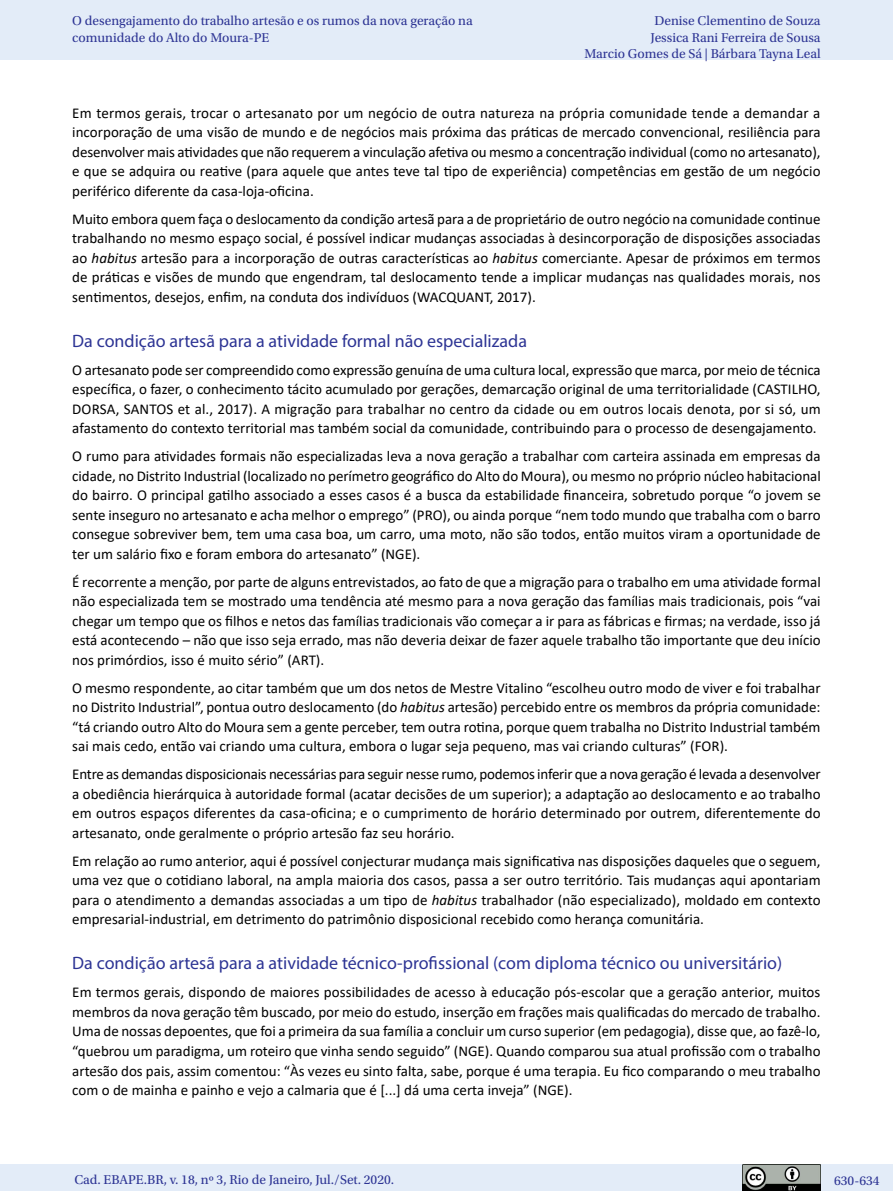
<style>
.page{position:relative;width:893px;height:1191px;background:#fff}
.page>*{position:absolute;margin:0;border:0;box-sizing:border-box;transform-origin:0 0}
.t1{font:18px "Myriad Pro";color:#2d3494}
.t2{font:15px/19.5px "Calibri";color:#000;text-align:justify}
.t3{font:13.5px/16.5px "Utopia Std";color:#2d3494}
.s1{font-style:italic}
</style>
<div class="page">
<div style="left:0;top:0;width:893px;height:60px;background:#e3ecf8"></div>
<div style="left:0;top:1164px;width:893px;height:27px;background:#e3ecf8"></div>
<img style="left:743px;top:1164px;width:78px;height:27px">
<p class="t3" style="left:72px;top:13px;width:402px">O desengajamento do trabalho artesão e os rumos da nova geração na comunidade do Alto do Moura-PE</p>
<p class="t3" style="left:584px;top:13px;width:238px;text-align:right">Denise Clementino de Souza<br>Jessica Rani Ferreira de Sousa<br>Marcio Gomes de Sá | Bárbara Tayna Leal</p>
<p class="t2" style="left:72px;top:102px;width:750px">Em termos gerais, trocar o artesanato por um negócio de outra natureza na própria comunidade tende a demandar a incorporação de uma visão de mundo e de negócios mais próxima das práticas de mercado convencional, resiliência para desenvolver mais atividades que não requerem a vinculação afetiva ou mesmo a concentração individual (como no artesanato), e que se adquira ou reative (para aquele que antes teve tal tipo de experiência) competências em gestão de um negócio periférico diferente da casa-loja-oficina.</p>
<p class="t2" style="left:72px;top:208px;width:750px">Muito embora quem faça o deslocamento da condição artesã para a de proprietário de outro negócio na comunidade continue trabalhando no mesmo espaço social, é possível indicar mudanças associadas à desincorporação de disposições associadas ao <span class="s1">habitus</span> artesão para a incorporação de outras características ao <span class="s1">habitus</span> comerciante. Apesar de próximos em termos de práticas e visões de mundo que engendram, tal deslocamento tende a implicar mudanças nas qualidades morais, nos sentimentos, desejos, enfim, na conduta dos indivíduos (WACQUANT, 2017).</p>
<p class="t1" style="left:72px;top:329px;width:456px">Da condição artesã para a atividade formal não especializada</p>
<p class="t2" style="left:72px;top:359px;width:750px">O artesanato pode ser compreendido como expressão genuína de uma cultura local, expressão que marca, por meio de técnica específica, o fazer, o conhecimento tácito acumulado por gerações, demarcação original de uma territorialidade (CASTILHO, DORSA, SANTOS et al., 2017). A migração para trabalhar no centro da cidade ou em outros locais denota, por si só, um afastamento do contexto territorial mas também social da comunidade, contribuindo para o processo de desengajamento.</p>
<p class="t2" style="left:72px;top:446px;width:750px">O rumo para atividades formais não especializadas leva a nova geração a trabalhar com carteira assinada em empresas da cidade, no Distrito Industrial (localizado no perímetro geográfico do Alto do Moura), ou mesmo no próprio núcleo habitacional do bairro. O principal gatilho associado a esses casos é a busca da estabilidade financeira, sobretudo porque “o jovem se sente inseguro no artesanato e acha melhor o emprego” (PRO), ou ainda porque “nem todo mundo que trabalha com o barro consegue sobreviver bem, tem uma casa boa, um carro, uma moto, não são todos, então muitos viram a oportunidade de ter um salário fixo e foram embora do artesanato” (NGE).</p>
<p class="t2" style="left:72px;top:571px;width:750px">É recorrente a menção, por parte de alguns entrevistados, ao fato de que a migração para o trabalho em uma atividade formal não especializada tem se mostrado uma tendência até mesmo para a nova geração das famílias mais tradicionais, pois “vai chegar um tempo que os filhos e netos das famílias tradicionais vão começar a ir para as fábricas e firmas; na verdade, isso já está acontecendo – não que isso seja errado, mas não deveria deixar de fazer aquele trabalho tão importante que deu início nos primórdios, isso é muito sério” (ART).</p>
<p class="t2" style="left:72px;top:677px;width:750px">O mesmo respondente, ao citar também que um dos netos de Mestre Vitalino “escolheu outro modo de viver e foi trabalhar no Distrito Industrial”, pontua outro deslocamento (do <span class="s1">habitus</span> artesão) percebido entre os membros da própria comunidade: “tá criando outro Alto do Moura sem a gente perceber, tem outra rotina, porque quem trabalha no Distrito Industrial também sai mais cedo, então vai criando uma cultura, embora o lugar seja pequeno, mas vai criando culturas” (FOR).</p>
<p class="t2" style="left:72px;top:764px;width:750px">Entre as demandas disposicionais necessárias para seguir nesse rumo, podemos inferir que a nova geração é levada a desenvolver a obediência hierárquica à autoridade formal (acatar decisões de um superior); a adaptação ao deslocamento e ao trabalho em outros espaços diferentes da casa-oficina; e o cumprimento de horário determinado por outrem, diferentemente do artesanato, onde geralmente o próprio artesão faz seu horário.</p>
<p class="t2" style="left:72px;top:850px;width:750px">Em relação ao rumo anterior, aqui é possível conjecturar mudança mais significativa nas disposições daqueles que o seguem, uma vez que o cotidiano laboral, na ampla maioria dos casos, passa a ser outro território. Tais mudanças aqui apontariam para o atendimento a demandas associadas a um tipo de <span class="s1">habitus</span> trabalhador (não especializado), moldado em contexto empresarial-industrial, em detrimento do patrimônio disposicional recebido como herança comunitária.</p>
<p class="t1" style="left:72px;top:952px;width:711px">Da condição artesã para a atividade técnico-profissional (com diploma técnico ou universitário)</p>
<p class="t2" style="left:72px;top:982px;width:750px">Em termos gerais, dispondo de maiores possibilidades de acesso à educação pós-escolar que a geração anterior, muitos membros da nova geração têm buscado, por meio do estudo, inserção em frações mais qualificadas do mercado de trabalho.<br>Uma de nossas depoentes, que foi a primeira da sua família a concluir um curso superior (em pedagogia), disse que, ao fazê-lo, “quebrou um paradigma, um roteiro que vinha sendo seguido” (NGE). Quando comparou sua atual profissão com o trabalho artesão dos pais, assim comentou: “Às vezes eu sinto falta, sabe, porque é uma terapia. Eu fico comparando o meu trabalho com o de mainha e painho e vejo a calmaria que é [...] dá uma certa inveja” (NGE).</p>
<p class="t3" style="left:74px;top:1171px;width:321px">Cad. EBAPE.BR, v. 18, nº 3, Rio de Janeiro, Jul./Set. 2020.</p>
<p class="t3" style="left:834px;top:1172px;width:47px">630-634</p>
</div>
